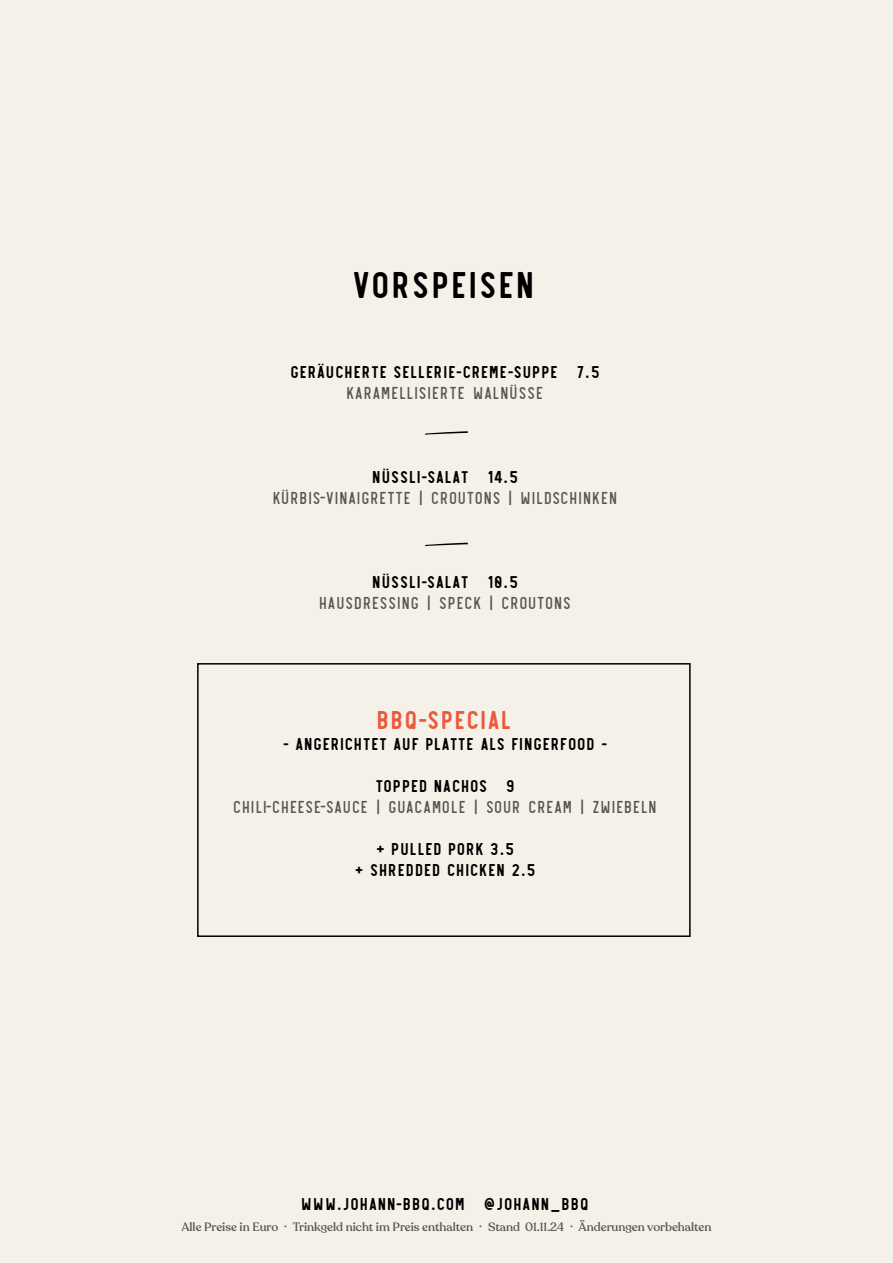
<style>
.page{position:relative;width:893px;height:1263px;background:#f5f1e9}
.page>*{position:absolute;margin:0;border:0;box-sizing:border-box;transform-origin:0 0}
.t1{font:700 39px "Revelstoke";color:#000}
.t2{font:700 27px "Revelstoke";letter-spacing:-.01em;color:#eb5a3a}
.t3{font:700 18px/21px "Revelstoke";letter-spacing:-.015em;color:#000;text-align:center}
.t4{font:18px "Revelstoke";letter-spacing:-.015em;color:#575756}
.t5{font:500 12px "Recoleta";color:#575756}
</style>
<div class="page">
<svg style="left:425px;top:431px;width:43px;height:4px"></svg>
<svg style="left:425px;top:543px;width:43px;height:3px"></svg>
<div style="left:197px;top:663px;width:494px;height:274px;border:2px solid #000"></div>
<h1 class="t1" style="left:354px;top:263px;width:186px">VORSPEISEN</h1>
<p class="t3" style="left:291px;top:362px;width:311px">GERÄUCHERTE SELLERIE-CREME-SUPPE 7.5</p>
<p class="t4" style="left:348px;top:383px;width:199px">KARAMELLISIERTE WALNÜSSE</p>
<p class="t3" style="left:373px;top:467px;width:148px">NÜSSLI-SALAT 14.5</p>
<p class="t4" style="left:274px;top:488px;width:347px">KÜRBIS-VINAIGRETTE | CROUTONS | WILDSCHINKEN</p>
<p class="t3" style="left:373px;top:572px;width:148px">NÜSSLI-SALAT 10.5</p>
<p class="t4" style="left:320px;top:593px;width:254px">HAUSDRESSING | SPECK | CROUTONS</p>
<h2 class="t2" style="left:378px;top:705px;width:138px">BBQ-SPECIAL</h2>
<p class="t3" style="left:284px;top:734px;width:327px">- ANGERICHTET AUF PLATTE ALS FINGERFOOD -</p>
<p class="t3" style="left:376px;top:776px;width:142px">TOPPED NACHOS 9</p>
<p class="t4" style="left:234px;top:797px;width:426px">CHILI-CHEESE-SAUCE | GUACAMOLE | SOUR CREAM | ZWIEBELN</p>
<p class="t3" style="left:356px;top:839px;width:183px">+ PULLED PORK 3.5<br>+ SHREDDED CHICKEN 2.5</p>
<p class="t3" style="left:302px;top:1193px;width:290px">WWW.JOHANN-BBQ.COM @JOHANN_BBQ</p>
<p class="t5" style="left:181px;top:1219px;width:532px">Alle Preise in Euro · Trinkgeld nicht im Preis enthalten · Stand 01.11.24 · Änderungen vorbehalten</p>
</div>
